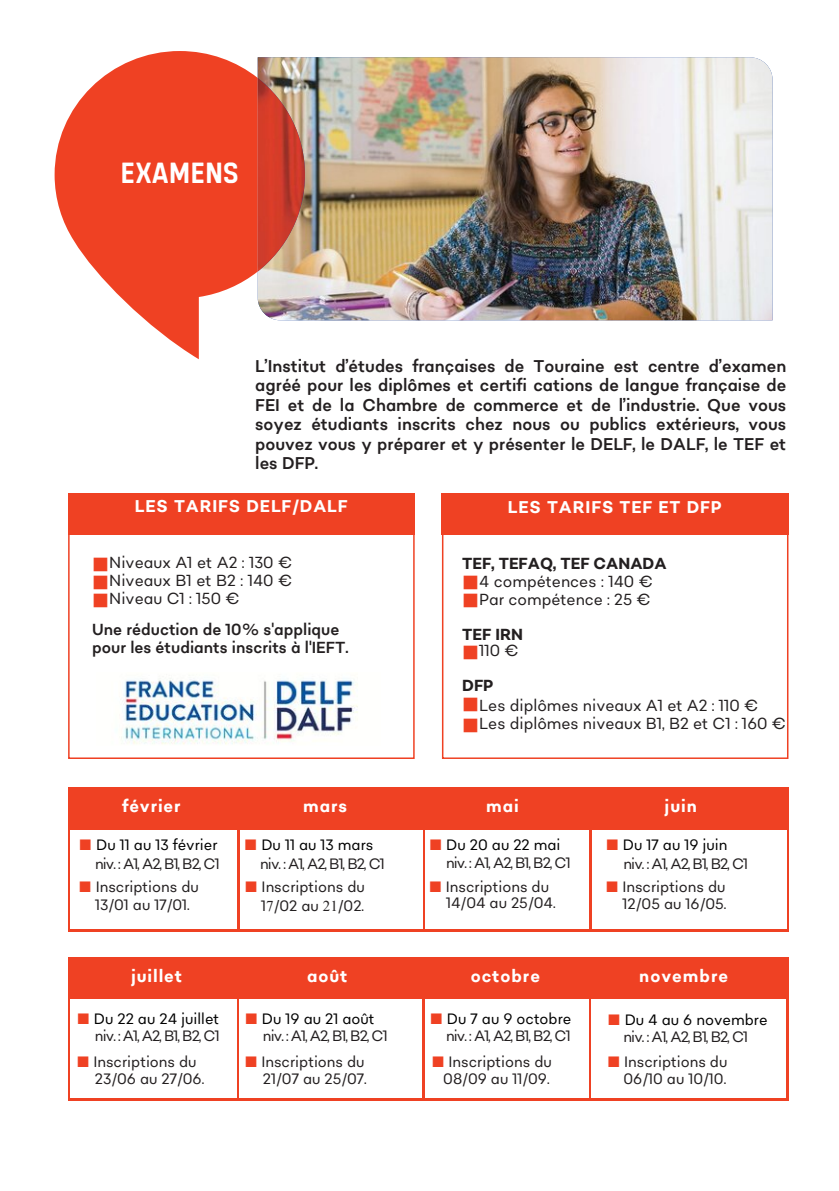
<style>
.page{position:relative;width:839px;height:1191px;background:#fff}
.page>*{position:absolute;margin:0;border:0;box-sizing:border-box;transform-origin:0 0}
.t1{font:700 29.2px "Tomkin Narrow";color:#fff}
.t2{font:28px "Arimo";color:#ef4123}
.t3{font:17px/19.6px "Sonny Cond";color:#231f20;text-align:justify}
.t4{font:700 17px "Sonny Cond";letter-spacing:.055em;color:#fff}
.t5{font:16px/18px "Sonny Cond";color:#231f20}
.t6{font:16px/18px "Sonny Cond";color:#231f20}
.t7{font:700 16px "Sonny Cond";color:#231f20}
.t8{font:15px "Sonny Cond";color:#231f20}
.t9{font:15px "Sonny Cond";letter-spacing:-.06em;color:#231f20}
.t10{font:15px "Sonny Cond";color:#000}
.s1{color:#ef4123}
.s2{font-family:"Times New Roman"}
</style>
<div class="page">
<img style="left:258px;top:57px;width:514px;height:263px">
<svg style="left:55px;top:51px;width:203px;height:308px;fill:#ef4123"></svg>
<img style="left:258px;top:78px;width:47px;height:194px">
<svg style="left:68px;top:535px;width:346px;height:224px"></svg>
<div style="left:68px;top:494px;width:346px;height:41px;background:#ef4123"></div>
<svg style="left:442px;top:535px;width:346px;height:224px"></svg>
<div style="left:442px;top:494px;width:346px;height:41px;background:#ef4123"></div>
<img style="left:97px;top:672px;width:283px;height:74px">
<div style="left:70px;top:959px;width:716px;height:38px;background:#ef4123"></div>
<hr style="left:68px;top:998px;width:2px;height:101px;background:#ef4123">
<hr style="left:237px;top:998px;width:2px;height:101px;background:#ef4123">
<hr style="left:423px;top:998px;width:1px;height:101px;background:#ef4123">
<hr style="left:589px;top:998px;width:1px;height:101px;background:#ef4123">
<hr style="left:786px;top:998px;width:2px;height:101px;background:#ef4123">
<hr style="left:68px;top:1099px;width:170px;height:1px;background:#ef4123">
<hr style="left:238px;top:1099px;width:185px;height:1px;background:#ef4123">
<hr style="left:423px;top:1099px;width:167px;height:1px;background:#ef4123">
<hr style="left:590px;top:1099px;width:198px;height:1px;background:#ef4123">
<hr style="left:68px;top:957px;width:170px;height:2px;background:#ef4123">
<hr style="left:68px;top:959px;width:2px;height:38px;background:#ef4123">
<hr style="left:238px;top:957px;width:185px;height:2px;background:#ef4123">
<hr style="left:237px;top:959px;width:2px;height:38px;background:#ef4123">
<hr style="left:423px;top:957px;width:167px;height:2px;background:#ef4123">
<hr style="left:423px;top:959px;width:1px;height:38px;background:#ef4123">
<hr style="left:590px;top:957px;width:198px;height:2px;background:#ef4123">
<hr style="left:589px;top:959px;width:1px;height:38px;background:#ef4123">
<hr style="left:786px;top:959px;width:2px;height:38px;background:#ef4123">
<hr style="left:68px;top:997px;width:170px;height:1px;background:#ef4123">
<hr style="left:238px;top:997px;width:185px;height:1px;background:#ef4123">
<hr style="left:423px;top:997px;width:167px;height:1px;background:#ef4123">
<hr style="left:590px;top:997px;width:198px;height:1px;background:#ef4123">
<div style="left:70px;top:789px;width:717px;height:39px;background:#ef4123"></div>
<hr style="left:68px;top:829px;width:2px;height:101px;background:#ef4123">
<hr style="left:237px;top:829px;width:2px;height:101px;background:#ef4123">
<hr style="left:423px;top:829px;width:1px;height:101px;background:#ef4123">
<hr style="left:589px;top:829px;width:2px;height:101px;background:#ef4123">
<hr style="left:787px;top:829px;width:1px;height:101px;background:#ef4123">
<hr style="left:68px;top:930px;width:170px;height:1px;background:#ef4123">
<hr style="left:238px;top:930px;width:186px;height:1px;background:#ef4123">
<hr style="left:424px;top:930px;width:166px;height:1px;background:#ef4123">
<hr style="left:590px;top:930px;width:198px;height:1px;background:#ef4123">
<hr style="left:68px;top:788px;width:170px;height:1px;background:#ef4123">
<hr style="left:68px;top:789px;width:2px;height:39px;background:#ef4123">
<hr style="left:238px;top:788px;width:186px;height:1px;background:#ef4123">
<hr style="left:237px;top:789px;width:2px;height:39px;background:#ef4123">
<hr style="left:424px;top:788px;width:166px;height:1px;background:#ef4123">
<hr style="left:423px;top:789px;width:1px;height:39px;background:#ef4123">
<hr style="left:590px;top:788px;width:198px;height:1px;background:#ef4123">
<hr style="left:589px;top:789px;width:2px;height:39px;background:#ef4123">
<hr style="left:787px;top:789px;width:1px;height:39px;background:#ef4123">
<hr style="left:68px;top:828px;width:170px;height:1px;background:#ef4123">
<hr style="left:238px;top:828px;width:186px;height:1px;background:#ef4123">
<hr style="left:424px;top:828px;width:166px;height:1px;background:#ef4123">
<hr style="left:590px;top:828px;width:198px;height:1px;background:#ef4123">
<h4 class="t1" style="left:120px;top:160px;width:120px">EXAMENS</h4>
<p class="t3" style="left:255px;top:357px;width:532px">L’Institut d’études françaises de Touraine est centre d’examen agréé pour les diplômes et certifi cations de langue française de FEI et de la Chambre de commerce et de l’industrie. Que vous soyez étudiants inscrits chez nous ou publics extérieurs, vous pouvez vous y préparer et y présenter le DELF, le DALF, le TEF et les DFP.</p>
<h4 class="t4" style="left:135px;top:495px;width:214px">LES TARIFS DELF/DALF</h4>
<h2 class="t4" style="left:507px;top:496px;width:215px">LES TARIFS TEF ET DFP</h2>
<h4 class="t5" style="left:109px;top:555px;width:184px;text-align:justify">Niveaux A1 et A2 : 130 € Niveaux B1 et B2 : 140 € Niveau C1 : 150 €</h4>
<h4 class="t2" style="left:92px;top:547px;width:18px">■</h4>
<h4 class="t2" style="left:92px;top:565px;width:18px">■</h4>
<h4 class="t2" style="left:92px;top:583px;width:18px">■</h4>
<h2 class="t6" style="left:92px;top:621px;width:258px">Une réduction de 10% s'applique pour les étudiants inscrits à l'IEFT.</h2>
<h4 class="t7" style="left:462px;top:553px;width:206px">TEF, TEFAQ, TEF CANADA</h4>
<p class="t5" style="left:479px;top:573px;width:175px">4 compétences : 140 €<br>Par compétence : 25 €</p>
<p class="t2" style="left:462px;top:566px;width:18px">■</p>
<p class="t2" style="left:462px;top:584px;width:18px">■</p>
<h2 class="t2" style="left:462px;top:635px;width:18px">■</h2>
<h2 class="t2" style="left:462px;top:688px;width:18px">■</h2>
<p class="t2" style="left:462px;top:709px;width:18px">■</p>
<p class="t7" style="left:462px;top:624px;width:62px">TEF IRN</p>
<h2 class="t5" style="left:479px;top:643px;width:41px">110 €</h2>
<p class="t7" style="left:462px;top:675px;width:33px">DFP</p>
<h4 class="t5" style="left:479px;top:697px;width:308px">Les diplômes niveaux A1 et A2 : 110 €<br>Les diplômes niveaux B1, B2 et C1 : 160 €</h4>
<p class="t4" style="left:122px;top:795px;width:60px">février</p>
<p class="t4" style="left:303px;top:795px;width:45px">mars</p>
<p class="t4" style="left:486px;top:795px;width:34px">mai</p>
<p class="t4" style="left:664px;top:795px;width:34px">juin</p>
<p class="t10" style="left:79px;top:835px;width:140px"><span class="s1">■</span> Du 11 au 13 février</p>
<h3 class="t9" style="left:95px;top:854px;width:126px">niv. : A1, A2, B1, B2, C1</h3>
<p class="t8" style="left:79px;top:877px;width:121px"><span class="s1">■</span> Inscriptions du</p>
<p class="t8" style="left:95px;top:895px;width:96px">13/01 au 17/01.</p>
<p class="t8" style="left:261px;top:896px;width:104px">1<span class="s2">7</span>/02 au <span class="s2">21</span>/02.</p>
<p class="t8" style="left:446px;top:893px;width:111px">14/04 au 25/04.</p>
<h3 class="t8" style="left:622px;top:894px;width:105px">12/05 au 16/05.</h3>
<p class="t10" style="left:244px;top:835px;width:131px"><span class="s1">■</span> Du 11 au 13 mars</p>
<p class="t10" style="left:429px;top:835px;width:133px"><span class="s1">■</span> Du 20 au 22 mai</p>
<p class="t10" style="left:605px;top:835px;width:123px"><span class="s1">■</span> Du 17 au 19 juin</p>
<p class="t9" style="left:260px;top:854px;width:126px">niv. : A1, A2, B1, B2, C1</p>
<h3 class="t9" style="left:446px;top:853px;width:126px">niv. : A1, A2, B1, B2, C1</h3>
<h3 class="t9" style="left:623px;top:854px;width:126px">niv. : A1, A2, B1, B2, C1</h3>
<p class="t8" style="left:245px;top:877px;width:121px"><span class="s1">■</span> Inscriptions du</p>
<p class="t8" style="left:429px;top:877px;width:121px"><span class="s1">■</span> Inscriptions du</p>
<p class="t8" style="left:605px;top:877px;width:121px"><span class="s1">■</span> Inscriptions du</p>
<h3 class="t4" style="left:131px;top:965px;width:52px">juillet</h3>
<h3 class="t4" style="left:307px;top:965px;width:42px">août</h3>
<p class="t4" style="left:470px;top:965px;width:71px">octobre</p>
<p class="t4" style="left:639px;top:965px;width:90px">novembre</p>
<p class="t10" style="left:77px;top:1009px;width:144px"><span class="s1">■</span> Du 22 au 24 juillet</p>
<p class="t10" style="left:245px;top:1009px;width:131px"><span class="s1">■</span> Du 19 au 21 août</p>
<p class="t10" style="left:430px;top:1009px;width:143px"><span class="s1">■</span> Du 7 au 9 octobre</p>
<p class="t10" style="left:607px;top:1010px;width:162px"><span class="s1">■</span> Du 4 au 6 novembre</p>
<h3 class="t9" style="left:95px;top:1026px;width:126px">niv. : A1, A2, B1, B2, C1</h3>
<h3 class="t9" style="left:263px;top:1026px;width:126px">niv. : A1, A2, B1, B2, C1</h3>
<p class="t9" style="left:446px;top:1026px;width:126px">niv. : A1, A2, B1, B2, C1</p>
<p class="t9" style="left:623px;top:1027px;width:126px">niv. : A1, A2, B1, B2, C1</p>
<p class="t8" style="left:77px;top:1052px;width:121px"><span class="s1">■</span> Inscriptions du</p>
<p class="t8" style="left:245px;top:1052px;width:121px"><span class="s1">■</span> Inscriptions du</p>
<p class="t8" style="left:432px;top:1052px;width:121px"><span class="s1">■</span> Inscriptions du</p>
<p class="t8" style="left:607px;top:1052px;width:121px"><span class="s1">■</span> Inscriptions du</p>
<h1 class="t8" style="left:95px;top:1069px;width:111px">23/06 au 27/06.</h1>
<p class="t8" style="left:263px;top:1069px;width:105px">21/07 au 25/07.</p>
<p class="t8" style="left:443px;top:1069px;width:108px">08/09 au 11/09.</p>
<p class="t8" style="left:623px;top:1069px;width:104px">06/10 au 10/10.</p>
</div>
